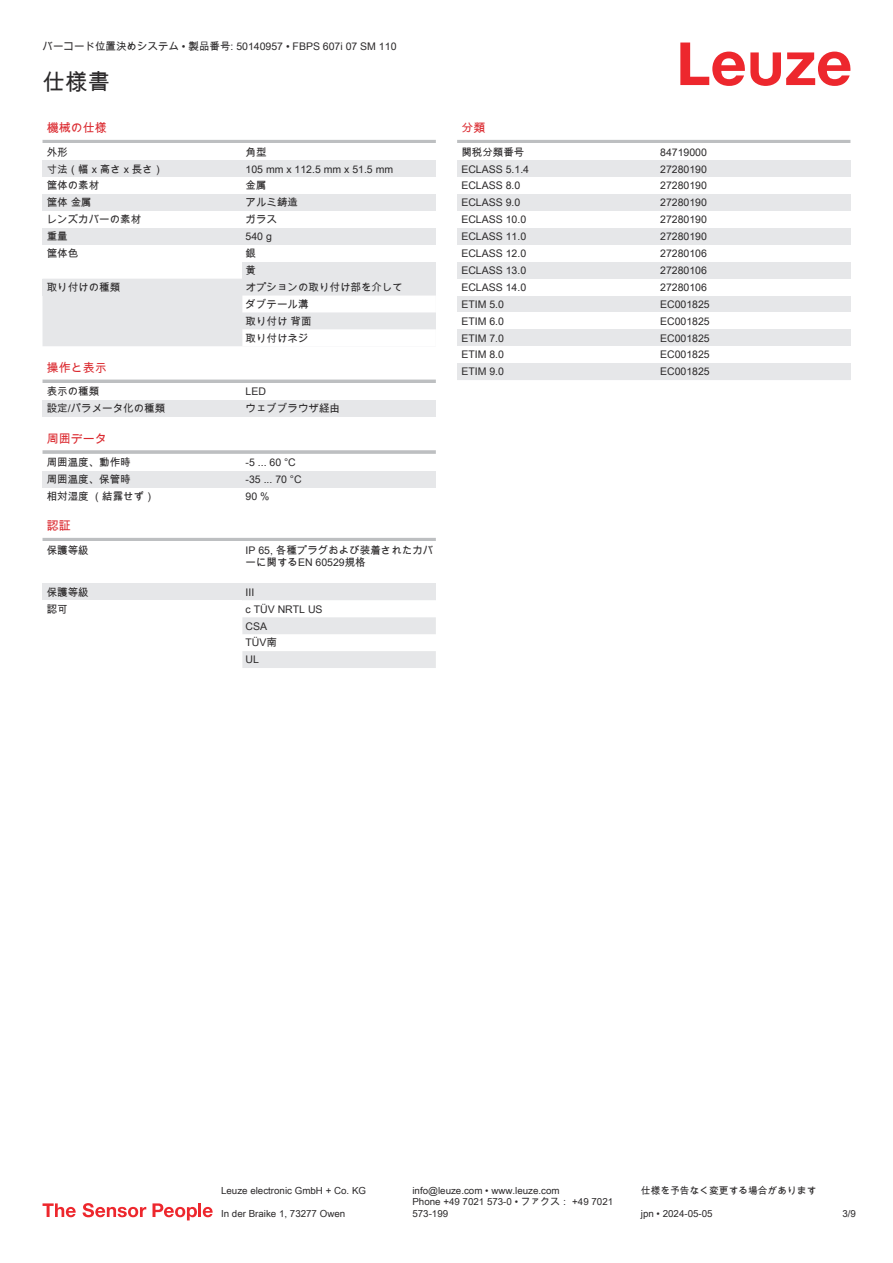
<style>
.page{position:relative;width:893px;height:1263px;background:#fff}
.page>*{position:absolute;margin:0;border:0;box-sizing:border-box;transform-origin:0 0}
.t1{font:22.5px "Arial Unicode MS";color:#2b292a}
.t2{font:12px "Arial Unicode MS";color:#db2a30}
.t3{font:10.5px/17px "Arial Unicode MS";color:#2b292a}
.t4{font:9.75px/11.7px "Arial Unicode MS";color:#2b292a}
</style>
<div class="page">
<svg style="left:680px;top:43px;width:170px;height:43px"></svg>
<div style="left:43px;top:296px;width:199px;height:50px;background:#e6e7e9"></div>
<hr style="left:43px;top:140px;width:393px;height:3px;background:#bdbfc1">
<div style="left:43px;top:160px;width:199px;height:17px;background:#e6e7e9"></div>
<div style="left:242px;top:160px;width:194px;height:17px;background:#e6e7e9"></div>
<div style="left:43px;top:194px;width:199px;height:17px;background:#e6e7e9"></div>
<div style="left:242px;top:194px;width:194px;height:17px;background:#e6e7e9"></div>
<div style="left:43px;top:228px;width:199px;height:17px;background:#e6e7e9"></div>
<div style="left:242px;top:228px;width:194px;height:17px;background:#e6e7e9"></div>
<div style="left:242px;top:262px;width:194px;height:17px;background:#e6e7e9"></div>
<div style="left:43px;top:279px;width:199px;height:17px;background:#e6e7e9"></div>
<svg style="left:242px;top:279px;width:194px;height:51px"></svg>
<hr style="left:43px;top:380px;width:393px;height:3px;background:#bdbfc1">
<div style="left:43px;top:400px;width:199px;height:17px;background:#e6e7e9"></div>
<div style="left:242px;top:400px;width:194px;height:17px;background:#e6e7e9"></div>
<hr style="left:43px;top:450px;width:393px;height:4px;background:#c6c8c9">
<div style="left:43px;top:471px;width:199px;height:17px;background:#e6e7e9"></div>
<div style="left:242px;top:471px;width:194px;height:17px;background:#e6e7e9"></div>
<hr style="left:43px;top:538px;width:393px;height:3px;background:#bdbfc1">
<div style="left:43px;top:583px;width:199px;height:17px;background:#e6e7e9"></div>
<div style="left:242px;top:583px;width:194px;height:17px;background:#e6e7e9"></div>
<svg style="left:242px;top:617px;width:194px;height:51px"></svg>
<hr style="left:457px;top:140px;width:393px;height:3px;background:#bdbfc1">
<div style="left:457px;top:160px;width:200px;height:17px;background:#e6e7e9"></div>
<div style="left:657px;top:160px;width:193px;height:17px;background:#e6e7e9"></div>
<div style="left:457px;top:194px;width:200px;height:17px;background:#e6e7e9"></div>
<div style="left:657px;top:194px;width:193px;height:17px;background:#e6e7e9"></div>
<div style="left:457px;top:228px;width:200px;height:17px;background:#e6e7e9"></div>
<div style="left:657px;top:228px;width:193px;height:17px;background:#e6e7e9"></div>
<div style="left:457px;top:262px;width:200px;height:17px;background:#e6e7e9"></div>
<div style="left:657px;top:262px;width:193px;height:17px;background:#e6e7e9"></div>
<div style="left:457px;top:296px;width:200px;height:16px;background:#e6e7e9"></div>
<div style="left:657px;top:296px;width:193px;height:16px;background:#e6e7e9"></div>
<div style="left:457px;top:329px;width:200px;height:17px;background:#e6e7e9"></div>
<div style="left:657px;top:329px;width:193px;height:17px;background:#e6e7e9"></div>
<div style="left:457px;top:363px;width:200px;height:17px;background:#e6e7e9"></div>
<div style="left:657px;top:363px;width:193px;height:17px;background:#e6e7e9"></div>
<svg style="left:43px;top:1203px;width:33px;height:14px"></svg>
<svg style="left:83px;top:1203px;width:63px;height:14px"></svg>
<svg style="left:153px;top:1203px;width:44px;height:17px"></svg>
<hr style="left:198px;top:1203px;width:3px;height:14px;background:#ed272d">
<svg style="left:203px;top:1207px;width:10px;height:10px"></svg>
<p class="t3" style="left:43px;top:38px;width:355px">バーコード位置決めシステム • 製品番号: 50140957 • FBPS 607i 07 SM 110</p>
<h1 class="t1" style="left:43px;top:66px;width:69px">仕様書</h1>
<p class="t2" style="left:47px;top:119px;width:61px">機械の仕様</p>
<p class="t3" style="left:47px;top:143px;width:22px">外形</p>
<p class="t3" style="left:246px;top:143px;width:22px">角型</p>
<p class="t3" style="left:47px;top:160px;width:118px">寸法（幅 x 高さ x 長さ）</p>
<p class="t3" style="left:246px;top:160px;width:149px">105 mm x 112.5 mm x 51.5 mm</p>
<p class="t3" style="left:47px;top:177px;width:54px">筐体の素材</p>
<p class="t3" style="left:246px;top:177px;width:22px">金属</p>
<p class="t3" style="left:47px;top:194px;width:46px">筐体 金属</p>
<p class="t3" style="left:246px;top:194px;width:54px">アルミ鋳造</p>
<p class="t3" style="left:47px;top:211px;width:96px">レンズカバーの素材</p>
<p class="t3" style="left:246px;top:211px;width:33px">ガラス</p>
<p class="t3" style="left:47px;top:228px;width:22px">重量</p>
<p class="t3" style="left:246px;top:228px;width:28px">540 g</p>
<p class="t3" style="left:47px;top:245px;width:33px">筐体色</p>
<p class="t3" style="left:246px;top:245px;width:12px">銀黄</p>
<p class="t3" style="left:47px;top:278px;width:75px">取り付けの種類</p>
<p class="t3" style="left:246px;top:278px;width:159px">オプションの取り付け部を介してダブテール溝<br>取り付け 背面<br>取り付けネジ</p>
<p class="t2" style="left:47px;top:359px;width:61px">操作と表示</p>
<p class="t3" style="left:47px;top:383px;width:54px">表示の種類</p>
<p class="t3" style="left:246px;top:383px;width:22px">LED</p>
<p class="t3" style="left:47px;top:400px;width:120px">設定/パラメータ化の種類</p>
<p class="t3" style="left:246px;top:400px;width:96px">ウェブブラウザ経由</p>
<p class="t2" style="left:47px;top:430px;width:61px">周囲データ</p>
<p class="t3" style="left:47px;top:454px;width:85px">周囲温度、動作時</p>
<p class="t3" style="left:246px;top:454px;width:52px">-5 ... 60 °C</p>
<p class="t3" style="left:47px;top:470px;width:85px">周囲温度、保管時</p>
<p class="t3" style="left:246px;top:470px;width:58px">-35 ... 70 °C</p>
<p class="t3" style="left:47px;top:487px;width:109px">相対湿度 （結露せず）</p>
<p class="t3" style="left:246px;top:487px;width:25px">90 %</p>
<p class="t2" style="left:47px;top:517px;width:25px">認証</p>
<p class="t3" style="left:47px;top:541px;width:43px">保護等級</p>
<p class="t3" style="left:246px;top:543px;width:189px;line-height:12.6px">IP 65, 各種プラグおよび装着されたカバー に関するEN 60529規格</p>
<p class="t3" style="left:47px;top:583px;width:43px">保護等級</p>
<p class="t3" style="left:246px;top:584px;width:10px">III</p>
<p class="t3" style="left:47px;top:600px;width:22px">認可</p>
<p class="t3" style="left:246px;top:600px;width:79px">c TÜV NRTL US<br>CSA<br>TÜV南<br>UL</p>
<p class="t2" style="left:461px;top:119px;width:25px">分類</p>
<p class="t3" style="left:461px;top:143px;width:64px">関税分類番号</p>
<p class="t3" style="left:660px;top:143px;width:48px">84719000</p>
<p class="t3" style="left:461px;top:160px;width:69px">ECLASS 5.1.4</p>
<p class="t3" style="left:660px;top:160px;width:48px">27280190</p>
<p class="t3" style="left:461px;top:177px;width:60px">ECLASS 8.0</p>
<p class="t3" style="left:660px;top:177px;width:48px">27280190</p>
<p class="t3" style="left:461px;top:194px;width:60px">ECLASS 9.0</p>
<p class="t3" style="left:660px;top:194px;width:48px">27280190</p>
<p class="t3" style="left:461px;top:211px;width:66px">ECLASS 10.0</p>
<p class="t3" style="left:660px;top:211px;width:48px">27280190</p>
<p class="t3" style="left:461px;top:228px;width:66px">ECLASS 11.0</p>
<p class="t3" style="left:660px;top:228px;width:48px">27280190</p>
<p class="t3" style="left:461px;top:245px;width:66px">ECLASS 12.0</p>
<p class="t3" style="left:660px;top:245px;width:48px">27280106</p>
<p class="t3" style="left:461px;top:262px;width:66px">ECLASS 13.0</p>
<p class="t3" style="left:660px;top:262px;width:48px">27280106</p>
<p class="t3" style="left:461px;top:278px;width:66px">ECLASS 14.0</p>
<p class="t3" style="left:660px;top:278px;width:48px">27280106</p>
<p class="t3" style="left:461px;top:295px;width:44px">ETIM 5.0</p>
<p class="t3" style="left:660px;top:295px;width:51px">EC001825</p>
<p class="t3" style="left:461px;top:312px;width:44px">ETIM 6.0</p>
<p class="t3" style="left:660px;top:312px;width:51px">EC001825</p>
<p class="t3" style="left:461px;top:329px;width:44px">ETIM 7.0</p>
<p class="t3" style="left:660px;top:329px;width:51px">EC001825</p>
<p class="t3" style="left:461px;top:346px;width:44px">ETIM 8.0</p>
<p class="t3" style="left:660px;top:346px;width:51px">EC001825</p>
<p class="t3" style="left:461px;top:363px;width:44px">ETIM 9.0</p>
<p class="t3" style="left:660px;top:363px;width:51px">EC001825</p>
<p class="t4" style="left:221px;top:1184px;width:146px">Leuze electronic GmbH + Co. KG</p>
<p class="t4" style="left:412px;top:1184px;width:149px">info@leuze.com • www.leuze.com</p>
<p class="t4" style="left:641px;top:1184px;width:177px">仕様を予告なく変更する場合があります</p>
<p class="t4" style="left:221px;top:1207px;width:126px">In der Braike 1, 73277 Owen</p>
<p class="t4" style="left:412px;top:1196px;width:202px">Phone +49 7021 573-0 • ファクス： +49 7021<br>573-199</p>
<p class="t4" style="left:641px;top:1207px;width:73px">jpn • 2024-05-05</p>
<p class="t4" style="left:842px;top:1207px;width:15px">3/9</p>
</div>
